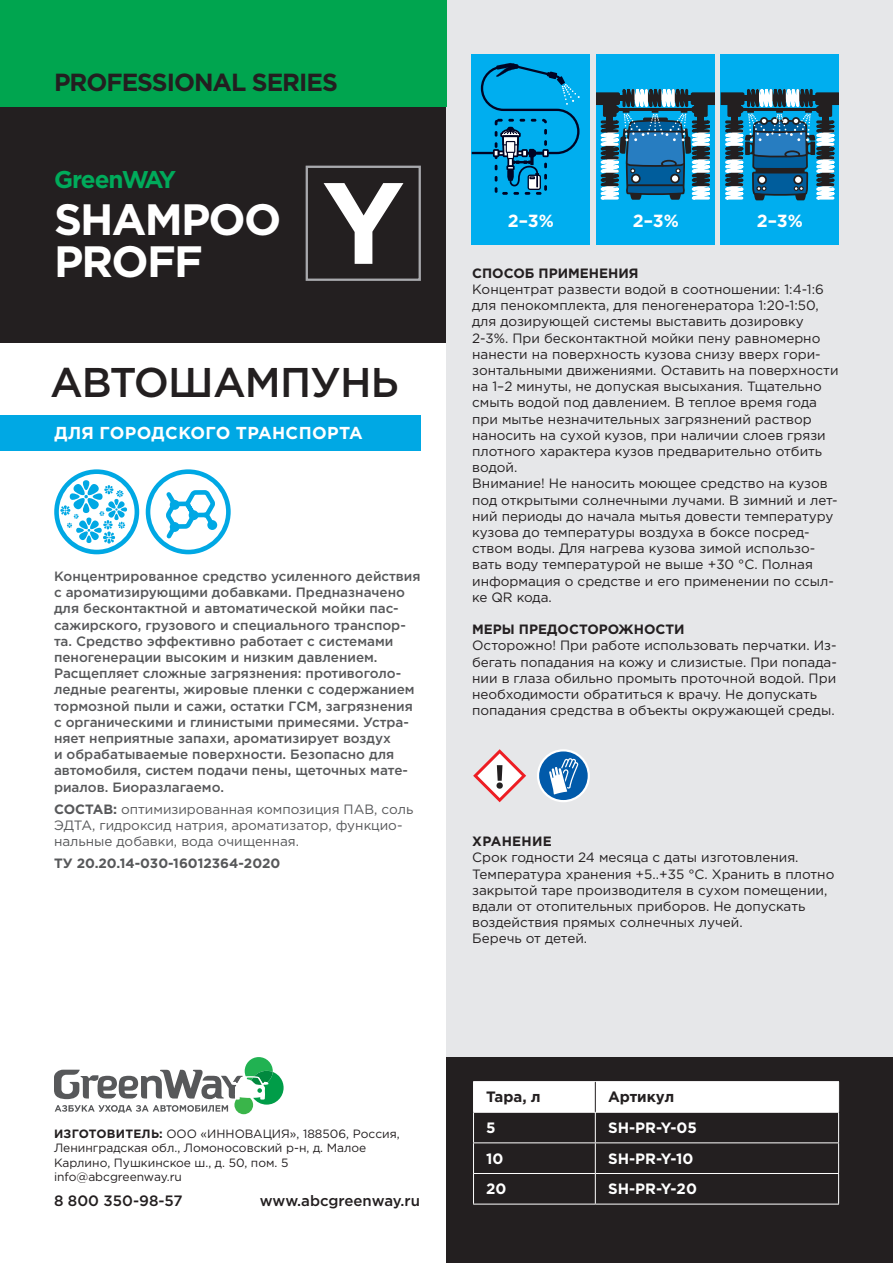
<style>
.page{position:relative;width:893px;height:1263px;background:#fff}
.page>*{position:absolute;margin:0;border:0;box-sizing:border-box;transform-origin:0 0}
.t1{font:700 115.35px "Gotham Pro";color:#fff}
.t2{font:700 43.8px/42px "Gotham Pro";letter-spacing:-.04em;color:#fff}
.t3{font:500 41.55px "Gotham Pro";letter-spacing:-.02em;color:#231f20}
.t4{font:700 24.75px "Gotham Pro";letter-spacing:-.04em;color:#231f20}
.t5{font:700 24.3px "Gotham Pro";letter-spacing:-.055em;color:#00ab5b}
.t6{font:700 17.55px "Gotham Pro";color:#fff}
.t7{font:700 17.25px "Gotham Pro";letter-spacing:.02em;color:#fff}
.t8{font:700 15px "Gotham Pro";color:#fff}
.t9{font:500 15px "Gotham Pro";color:#231f20}
.t10{font:700 15px "Gotham Pro";color:#231f20}
.t11{font:13.5px/16.2px "Gotham Pro";color:#231f20}
.t12{font:500 13.5px/16.2px "Gotham Pro";color:#57585a}
.t13{font:13.5px/16.2px "Gotham Pro";color:#57585a}
.t14{font:700 13.5px "Gotham Pro";color:#231f20}
.t15{font:700 13.5px "Gotham Pro";color:#57585a}
.t16{font:700 13.5px "Gotham Pro";letter-spacing:.02em;color:#231f20}
.t17{font:12px/14.4px "Gotham Pro";color:#231f20}
.s1{font-weight:700}
</style>
<div class="page">
<div style="left:0;top:106px;width:446px;height:237px;background:#231f20"></div>
<div style="left:446px;top:0;width:447px;height:1263px;background:#e6e7e9"></div>
<div style="left:0;top:0;width:446px;height:106px;background:#00a54f"></div>
<div style="left:446px;top:1057px;width:447px;height:206px;background:#231f20"></div>
<div style="left:306px;top:166px;width:115px;height:115px;border:2px solid #a8a9ad"></div>
<svg style="left:54px;top:1057px;width:230px;height:57px"></svg>
<div style="left:537px;top:749px;width:53px;height:53px;background:#fff;border-radius:50%"></div>
<svg style="left:539px;top:751px;width:49px;height:49px"></svg>
<svg style="left:473px;top:749px;width:53px;height:53px"></svg>
<div style="left:474px;top:1082px;width:364px;height:30px;background:#fff"></div>
<hr style="left:473px;top:1081px;width:122px;height:1px;background:#fff">
<hr style="left:473px;top:1082px;width:1px;height:30px;background:#fff">
<hr style="left:595px;top:1081px;width:244px;height:1px;background:#fff">
<hr style="left:838px;top:1082px;width:1px;height:30px;background:#fff">
<hr style="left:473px;top:1112px;width:122px;height:1px;background:#fff">
<hr style="left:473px;top:1112px;width:1px;height:30px;background:#fff">
<hr style="left:595px;top:1112px;width:244px;height:1px;background:#fff">
<hr style="left:595px;top:1112px;width:1px;height:30px;background:#fff">
<hr style="left:838px;top:1112px;width:1px;height:30px;background:#fff">
<hr style="left:473px;top:1142px;width:122px;height:1px;background:#fff">
<hr style="left:473px;top:1143px;width:1px;height:30px;background:#fff">
<hr style="left:595px;top:1142px;width:244px;height:1px;background:#fff">
<hr style="left:595px;top:1143px;width:1px;height:30px;background:#fff">
<hr style="left:838px;top:1143px;width:1px;height:30px;background:#fff">
<hr style="left:473px;top:1173px;width:122px;height:1px;background:#fff">
<hr style="left:473px;top:1174px;width:1px;height:30px;background:#fff">
<hr style="left:595px;top:1173px;width:244px;height:1px;background:#fff">
<hr style="left:595px;top:1174px;width:1px;height:30px;background:#fff">
<hr style="left:838px;top:1174px;width:1px;height:30px;background:#fff">
<hr style="left:473px;top:1204px;width:122px;height:1px;background:#fff">
<hr style="left:595px;top:1204px;width:244px;height:1px;background:#fff">
<hr style="left:595px;top:1082px;width:1px;height:30px;background:#231f20">
<svg style="left:471px;top:54px;width:368px;height:191px;background:#1d98c9"></svg>
<div style="left:0;top:415px;width:420px;height:36px;background:#00a8e4"></div>
<svg style="left:146px;top:469px;width:85px;height:85px"></svg>
<div style="left:170px;top:522px;width:10px;height:10px;background:#00a8e4;border-radius:50%"></div>
<div style="left:170px;top:500px;width:10px;height:10px;background:#00a8e4;border-radius:50%"></div>
<div style="left:189px;top:510px;width:10px;height:10px;background:#00a8e4;border-radius:50%"></div>
<div style="left:207px;top:520px;width:10px;height:10px;background:#00a8e4;border-radius:50%"></div>
<svg style="left:54px;top:469px;width:85px;height:85px"></svg>
<div style="left:83px;top:503px;width:6px;height:10px;background:#00a8e4;border-radius:3px"></div>
<svg style="left:70px;top:493px;width:10px;height:7px"></svg>
<div style="left:83px;top:480px;width:6px;height:10px;background:#00a8e4;border-radius:3px"></div>
<svg style="left:93px;top:493px;width:10px;height:7px"></svg>
<h3 class="t4" style="left:54px;top:68px;width:285px">PROFESSIONAL SERIES</h3>
<h3 class="t5" style="left:54px;top:165px;width:124px">GreenWAY</h3>
<h2 class="t2" style="left:54px;top:197px;width:229px">SHAMPOO<br>PROFF</h2>
<h1 class="t1" style="left:322px;top:156px;width:84px">Y</h1>
<h3 class="t3" style="left:50px;top:358px;width:350px">АВТОШАМПУНЬ</h3>
<p class="t7" style="left:54px;top:423px;width:310px">ДЛЯ ГОРОДСКОГО ТРАНСПОРТА</p>
<p class="t12" style="left:54px;top:568px;width:368px">Концентрированное средство усиленного действия с ароматизирующими добавками. Предназначено для бесконтактной и автоматической мойки пас&shy;сажирского, грузового и специального транспор&shy;та. Средство эффективно работает с системами пеногенерации высоким и низким давлением.<br>Расщепляет сложные загрязнения: противоголо&shy;ледные реагенты, жировые пленки с содержанием тормозной пыли и сажи, остатки ГСМ, загрязнения с органическими и глинистыми примесями. Устра&shy;няет неприятные запахи, ароматизирует воздух<br>и обрабатываемые поверхности. Безопасно для автомобиля, систем подачи пены, щеточных мате&shy;риалов. Биоразлагаемо.</p>
<p class="t13" style="left:54px;top:801px;width:361px"><span class="s1">СОСТАВ:</span> оптимизированная композиция ПАВ, соль<br>ЭДТА, гидроксид натрия, ароматизатор, функцио&shy;нальные добавки, вода очищенная.</p>
<p class="t15" style="left:54px;top:856px;width:228px">ТУ 20.20.14-030-16012364-2020</p>
<p class="t6" style="left:508px;top:211px;width:48px">2–3%</p>
<p class="t6" style="left:633px;top:211px;width:48px">2–3%</p>
<p class="t6" style="left:757px;top:211px;width:48px">2–3%</p>
<p class="t14" style="left:472px;top:265px;width:168px">СПОСОБ ПРИМЕНЕНИЯ</p>
<p class="t11" style="left:472px;top:281px;width:368px">Концентрат развести водой в соотношении: 1:4-1:6 для пенокомплекта, для пеногенератора 1:20-1:50, для дозирующей системы выставить дозировку 2-3%. При бесконтактной мойки пену равномерно нанести на поверхность кузова снизу вверх гори&shy;зонтальными движениями. Оставить на поверхности на 1–2 минуты, не допуская высыхания. Тщательно смыть водой под давлением. В теплое время года при мытье незначительных загрязнений раствор наносить на сухой кузов, при наличии слоев грязи плотного характера кузов предварительно отбить водой.<br>Внимание! Не наносить моющее средство на кузов под открытыми солнечными лучами. В зимний и лет&shy;ний периоды до начала мытья довести температуру кузова до температуры воздуха в боксе посред&shy;ством воды. Для нагрева кузова зимой использо&shy;вать воду температурой не выше +30 °С. Полная информация о средстве и его применении по ссыл&shy;ке QR кода.</p>
<p class="t14" style="left:472px;top:622px;width:214px">МЕРЫ ПРЕДОСТОРОЖНОСТИ</p>
<p class="t11" style="left:472px;top:637px;width:366px">Осторожно! При работе использовать перчатки. Из&shy;бегать попадания на кожу и слизистые. При попада&shy;нии в глаза обильно промыть проточной водой. При необходимости обратиться к врачу. Не допускать попадания средства в объекты окружающей среды.</p>
<p class="t16" style="left:472px;top:833px;width:81px">ХРАНЕНИЕ</p>
<p class="t11" style="left:472px;top:849px;width:364px">Срок годности 24 месяца с даты изготовления.<br>Температура хранения +5..+35 °С. Хранить в плотно закрытой таре производителя в сухом помещении, вдали от отопительных приборов. Не допускать воздействия прямых солнечных лучей.<br>Беречь от детей.</p>
<p class="t17" style="left:54px;top:1126px;width:347px"><span class="s1">ИЗГОТОВИТЕЛЬ:</span> ООО «ИННОВАЦИЯ», 188506, Россия, Ленинградская обл., Ломоносовский р-н, д. Малое Карлино, Пушкинское ш., д. 50, пом. 5 info@abcgreenway.ru</p>
<p class="t9" style="left:54px;top:1192px;width:130px">8 800 350-98-57</p>
<p class="t9" style="left:260px;top:1192px;width:162px">www.abcgreenway.ru</p>
<p class="t10" style="left:486px;top:1088px;width:56px">Тара, л</p>
<p class="t10" style="left:608px;top:1088px;width:68px">Артикул</p>
<p class="t8" style="left:486px;top:1119px;width:11px">5</p>
<p class="t8" style="left:608px;top:1119px;width:90px">SH-PR-Y-05</p>
<p class="t8" style="left:486px;top:1150px;width:19px">10</p>
<p class="t8" style="left:608px;top:1150px;width:87px">SH-PR-Y-10</p>
<p class="t8" style="left:486px;top:1180px;width:22px">20</p>
<p class="t8" style="left:608px;top:1180px;width:90px">SH-PR-Y-20</p>
</div>
